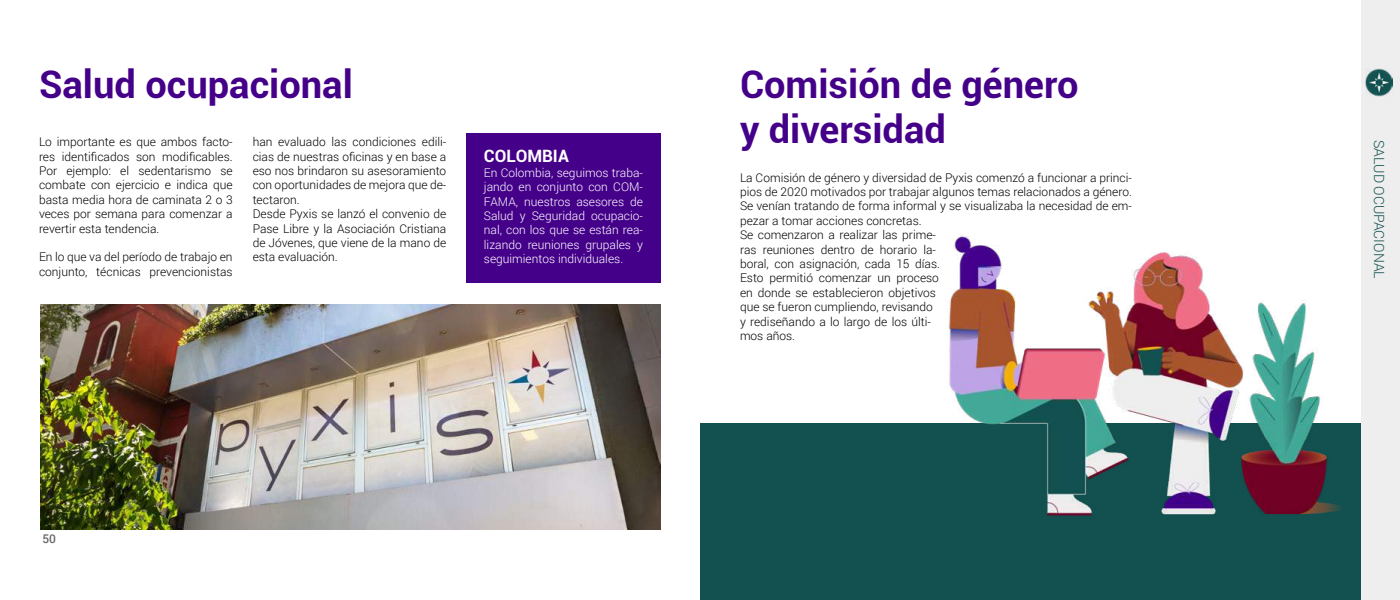
<style>
.page{position:relative;width:1400px;height:600px;background:#fff}
.page>*{position:absolute;margin:0;border:0;box-sizing:border-box;transform-origin:0 0}
.t1{font:700 38px/45.6px "Roboto";color:#45008a}
.t2{font:700 17px "Roboto";color:#fff}
.t3{font:300 14px "Roboto";color:#125150}
.t4{font:300 12px/14.4px "Roboto";color:#000}
.t5{font:300 12px/14.4px "Roboto";color:#fff;text-align:justify}
.t6{font:500 12px "Roboto";color:#696969}
</style>
<div class="page">
<div style="left:466px;top:134px;width:194px;height:149px;background:#45008a"></div>
<img style="left:40px;top:304px;width:620px;height:226px">
<div style="left:1361px;top:0;width:39px;height:600px;background:#eee"></div>
<img style="left:1366px;top:68px;width:27px;height:28px">
<div style="left:700px;top:423px;width:661px;height:177px;background:#125150"></div>
<img style="left:948px;top:235px;width:394px;height:281px">
<h1 class="t1" style="left:39px;top:60px;width:315px">Salud ocupacional</h1>
<p class="t4" style="left:39px;top:134px;width:195px;text-align:justify">Lo importante es que ambos facto&shy;res identificados son modificables.<br>Por ejemplo: el sedentarismo se combate con ejercicio e indica que basta media hora de caminata 2 o 3 veces por semana para comenzar a revertir esta tendencia.</p>
<p class="t4" style="left:39px;top:249px;width:195px">En lo que va del período de trabajo en conjunto, técnicas prevencionistas</p>
<h1 class="t1" style="left:740px;top:60px;width:340px">Comisión de género y diversidad</h1>
<p class="t4" style="left:740px;top:170px;width:394px">La Comisión de género y diversidad de Pyxis comenzó a funcionar a princi&shy;pios de 2020 motivados por trabajar algunos temas relacionados a género.<br>Se venían tratando de forma informal y se visualizaba la necesidad de em&shy;pezar a tomar acciones concretas.<br>Se comenzaron a realizar las prime-<br>ras reuniones dentro de horario la-<br>boral, con asignación, cada 15 días.<br>Esto permitió comenzar un proceso<br>en donde se establecieron objetivos<br>que se fueron cumpliendo, revisando<br>y rediseñando a lo largo de los últi-<br>mos años.</p>
<p class="t4" style="left:253px;top:134px;width:195px">han evaluado las condiciones edili&shy;cias de nuestras oficinas y en base a eso nos brindaron su asesoramiento con oportunidades de mejora que de&shy;tectaron.<br>Desde Pyxis se lanzó el convenio de<br>Pase Libre y la Asociación Cristiana de Jóvenes, que viene de la mano de esta evaluación.</p>
<p class="t3" style="left:1389px;top:140px;width:140px;rotate:90deg">SALUD OCUPACIONAL</p>
<h2 class="t2" style="left:484px;top:144px;width:87px">COLOMBIA</h2>
<p class="t5" style="left:484px;top:165px;width:161px">En Colombia, seguimos traba&shy;jando en conjunto con COM-FAMA, nuestros asesores de Salud y Seguridad ocupacio&shy;nal, con los que se están rea&shy;lizando reuniones grupales y seguimientos individuales.</p>
<p class="t6" style="left:42px;top:530px;width:15px">50</p>
</div>
